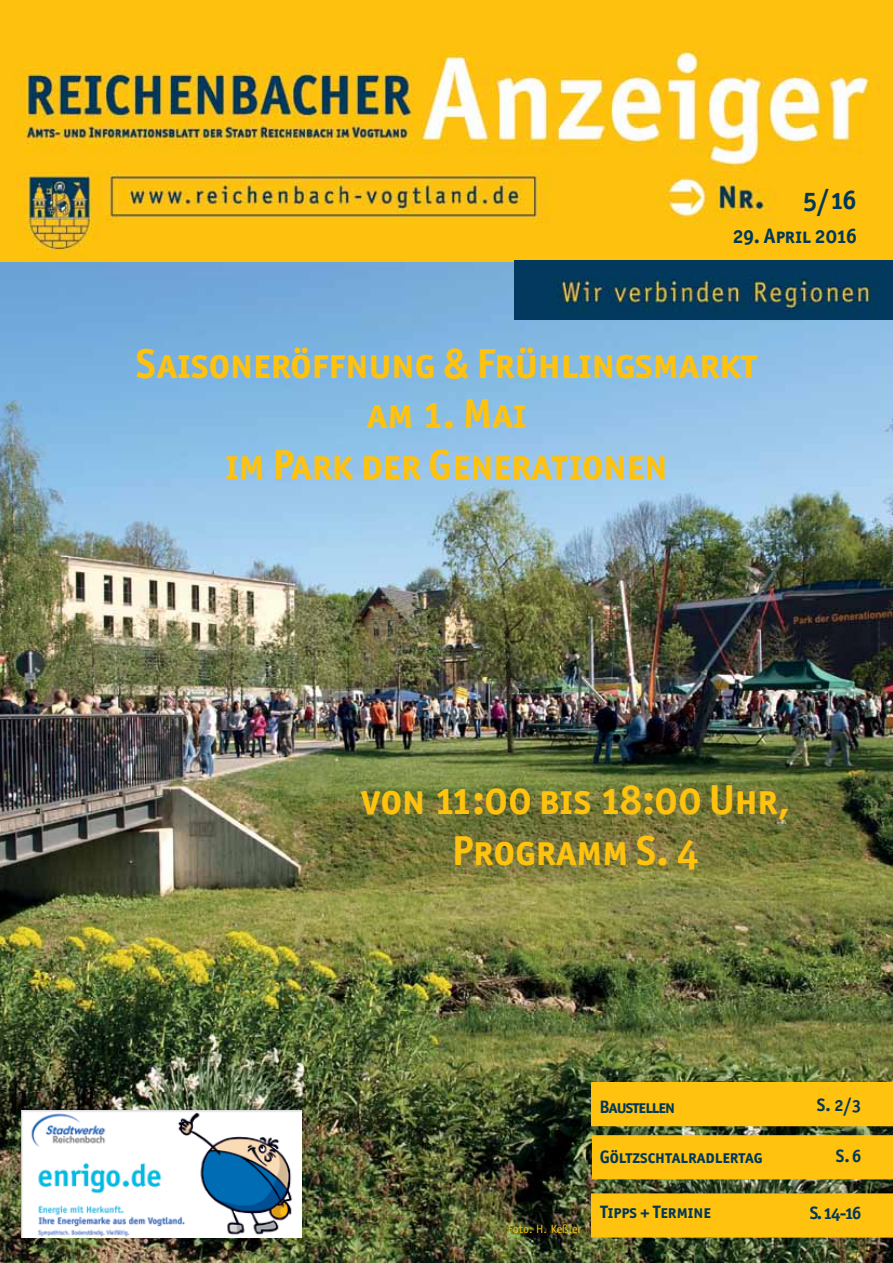
<style>
.page{position:relative;width:893px;height:1263px;background:#fff}
.page>*{position:absolute;margin:0;border:0;box-sizing:border-box;transform-origin:0 0}
.t1{font:42px/50.4px "Officina San ITC Bold SC";color:#ffc20e;text-align:center}
.t2{font:27px "Officina San ITC Bold SC";color:#00385a}
.t3{font:21px "Officina San ITC Bold SC";color:#00385a}
.t4{font:18px "Officina San ITC Bold SC";color:#00385a}
.t5{font:12px "Officina Sans";color:#ffc20e}
</style>
<div class="page">
<img style="left:0;top:0;width:893px;height:1263px">
<img style="left:515px;top:260px;width:378px;height:60px">
<div style="left:591px;top:1193px;width:302px;height:44px;background:#ffc20e"></div>
<div style="left:591px;top:1082px;width:302px;height:44px;background:#ffc20e"></div>
<div style="left:592px;top:1135px;width:301px;height:44px;background:#ffc20e"></div>
<img style="left:21px;top:1110px;width:281px;height:127px">
<p class="t2" style="left:803px;top:183px;width:55px">5/16</p>
<p class="t3" style="left:732px;top:223px;width:126px">29. April 2016</p>
<p class="t1" style="left:136px;top:338px;width:623px">Saisoneröffnung &amp; Frühlingsmarkt am 1. Mai<br>im Park der Generationen</p>
<p class="t1" style="left:361px;top:774px;width:430px">von 11:00 bis 18:00 Uhr,<br>Programm S. 4</p>
<p class="t4" style="left:599px;top:1096px;width:77px">Baustellen</p>
<p class="t4" style="left:817px;top:1094px;width:46px">S. 2/3</p>
<p class="t4" style="left:836px;top:1145px;width:27px">S. 6</p>
<p class="t4" style="left:600px;top:1145px;width:164px">Göltzschtalradlertag</p>
<p class="t5" style="left:508px;top:1222px;width:75px">Foto: H. Keßler</p>
<p class="t4" style="left:601px;top:1201px;width:112px">Tipps + Termine</p>
<p class="t4" style="left:810px;top:1201px;width:53px">S. 14-16</p>
</div>
